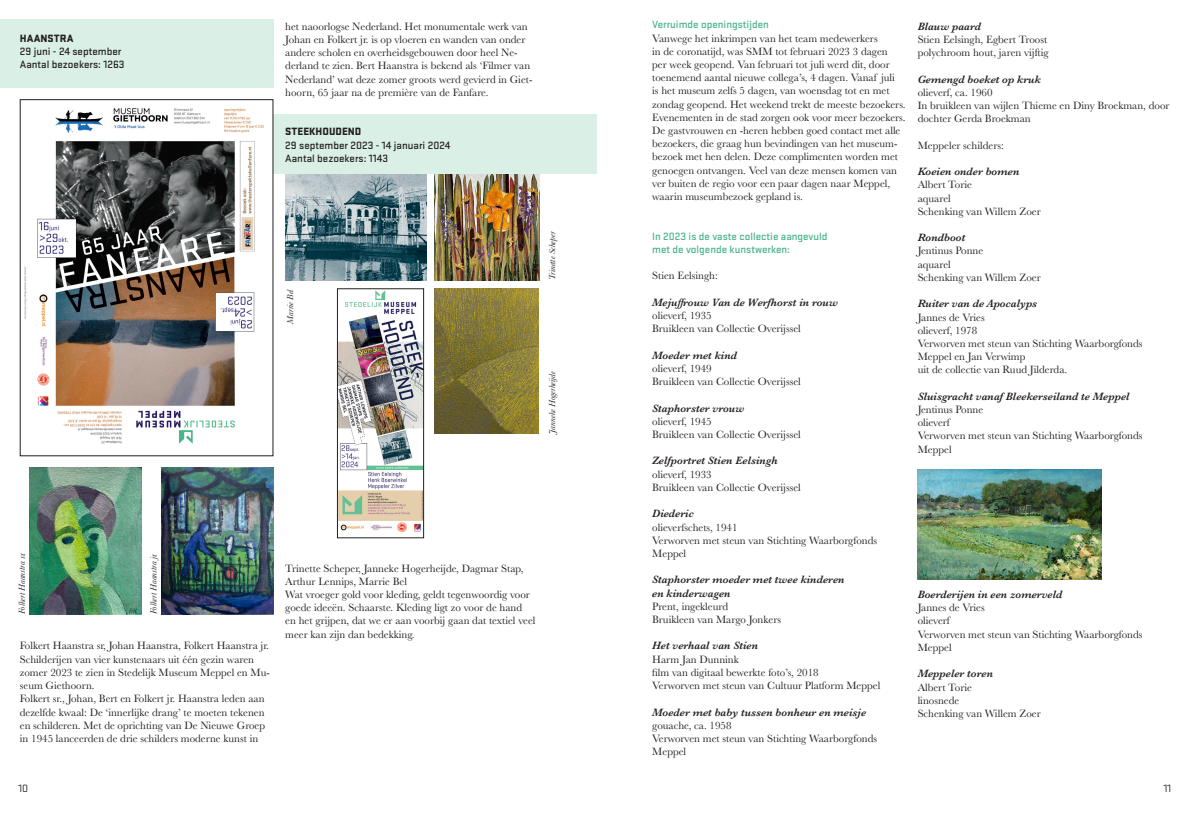
<style>
.page{position:relative;width:1191px;height:823px;background:#fff}
.page>*{position:absolute;margin:0;border:0;box-sizing:border-box;transform-origin:0 0}
.t1{font:11px/13.2px "Baskerville";color:#231f20}
.t2{font:italic 600 11px "Baskerville";color:#231f20}
.t3{font:500 11px "Stratum 1";color:#231f20}
.t4{font:500 11px "Stratum 1";color:#47b489}
.t5{font:900 11px "Stratum 1";color:#231f20}
.t6{font:11px "Stratum 1";color:#231f20}
.t7{font:italic 9px "Baskerville";color:#231f20}
</style>
<div class="page">
<div style="left:273px;top:115px;width:323px;height:59px;background:#daf0e7"></div>
<div style="left:0;top:20px;width:273px;height:68px;background:#daf0e7"></div>
<img style="left:24px;top:108px;width:240px;height:336px">
<img style="left:30px;top:467px;width:112px;height:147px">
<img style="left:285px;top:174px;width:141px;height:106px">
<img style="left:434px;top:288px;width:105px;height:145px">
<img style="left:434px;top:174px;width:105px;height:106px">
<img style="left:339px;top:290px;width:83px;height:242px">
<div style="left:337px;top:288px;width:87px;height:249px;border:1px solid #231f20"></div>
<img style="left:161px;top:467px;width:112px;height:146px">
<img style="left:917px;top:469px;width:184px;height:110px">
<p class="t5" style="left:20px;top:30px;width:55px">HAANSTRA</p>
<p class="t3" style="left:20px;top:44px;width:103px">29 juni - 24 september</p>
<p class="t3" style="left:20px;top:57px;width:106px">Aantal bezoekers: 1263</p>
<p class="t1" style="left:285px;top:20px;width:249px">het naoorlogse Nederland. Het monumentale werk van Johan en Folkert jr. is op vloeren en wanden van onder andere scholen en overheidsgebouwen door heel Ne&shy;derland te zien. Bert Haanstra is bekend als ‘Filmer van Nederland’ wat deze zomer groots werd gevierd in Giet&shy;hoorn, 65 jaar na de première van de Fanfare.</p>
<p class="t5" style="left:285px;top:124px;width:78px">STEEKHOUDEND</p>
<p class="t3" style="left:285px;top:137px;width:167px">29 september 2023 - 14 januari 2024</p>
<p class="t3" style="left:285px;top:151px;width:104px">Aantal bezoekers: 1143</p>
<p class="t7" style="left:284px;top:324px;width:36px;rotate:-90deg">Marrie Bel</p>
<p class="t7" style="left:546px;top:280px;width:50px;rotate:-90deg">Trinette Scheper</p>
<p class="t7" style="left:546px;top:433px;width:64px;rotate:-90deg">Janneke Hogerheijde</p>
<p class="t7" style="left:16px;top:613px;width:63px;rotate:-90deg">Folkert Haanstra sr.</p>
<p class="t7" style="left:148px;top:613px;width:62px;rotate:-90deg">Folkert Haanstra jr.</p>
<p class="t1" style="left:20px;top:639px;width:251px">Folkert Haanstra sr, Johan Haanstra, Folkert Haanstra jr.</p>
<p class="t1" style="left:20px;top:652px;width:251px">Schilderijen van vier kunstenaars uit één gezin waren zomer 2023 te zien in Stedelijk Museum Meppel en Mu&shy;seum Giethoorn.</p>
<p class="t1" style="left:20px;top:692px;width:247px;text-align:justify">Folkert sr., Johan, Bert en Folkert jr. Haanstra leden aan dezelfde kwaal: De ‘innerlijke drang’ te moeten tekenen en schilderen. Met de oprichting van De Nieuwe Groep in 1945 lanceerden de drie schilders moderne kunst in</p>
<p class="t1" style="left:285px;top:561px;width:240px">Trinette Scheper, Janneke Hogerheijde, Dagmar Stap,<br>Arthur Lennips, Marrie Bel</p>
<p class="t1" style="left:285px;top:587px;width:252px">Wat vroeger gold voor kleding, geldt tegenwoordig voor goede ideeën. Schaarste. Kleding ligt zo voor de hand en het grijpen, dat we er aan voorbij gaan dat textiel veel meer kan zijn dan bedekking.</p>
<p class="t4" style="left:652px;top:17px;width:118px">Verruimde openingstijden</p>
<p class="t1" style="left:652px;top:32px;width:255px">Vanwege het inkrimpen van het team medewerkers<br>in de coronatijd, was SMM tot februari 2023 3 dagen<br>per week geopend. Van februari tot juli werd dit, door toenemend aantal nieuwe collega’s, 4 dagen. Vanaf juli<br>is het museum zelfs 5 dagen, van woensdag tot en met zondag geopend. Het weekend trekt de meeste bezoekers.<br>Evenementen in de stad zorgen ook voor meer bezoekers.<br>De gastvrouwen en -heren hebben goed contact met alle bezoekers, die graag hun bevindingen van het museum&shy;bezoek met hen delen. Deze complimenten worden met genoegen ontvangen. Veel van deze mensen komen van ver buiten de regio voor een paar dagen naar Meppel, waarin museumbezoek gepland is.</p>
<p class="t4" style="left:652px;top:228px;width:177px">In 2023 is de vaste collectie aangevuld</p>
<p class="t4" style="left:652px;top:242px;width:139px">met de volgende kunstwerken:</p>
<p class="t1" style="left:652px;top:269px;width:67px">Stien Eelsingh:</p>
<p class="t2" style="left:652px;top:294px;width:187px">Mejuffrouw Van de Werfhorst in rouw</p>
<p class="t1" style="left:652px;top:309px;width:61px">olieverf, 1935</p>
<p class="t1" style="left:652px;top:322px;width:150px">Bruikleen van Collectie Overijssel</p>
<p class="t2" style="left:652px;top:347px;width:86px">Moeder met kind</p>
<p class="t1" style="left:652px;top:362px;width:61px">olieverf, 1949</p>
<p class="t1" style="left:652px;top:375px;width:150px">Bruikleen van Collectie Overijssel</p>
<p class="t2" style="left:652px;top:400px;width:94px">Staphorster vrouw</p>
<p class="t1" style="left:652px;top:414px;width:61px">olieverf, 1945</p>
<p class="t1" style="left:652px;top:428px;width:150px">Bruikleen van Collectie Overijssel</p>
<p class="t2" style="left:652px;top:453px;width:127px">Zelfportret Stien Eelsingh</p>
<p class="t1" style="left:652px;top:467px;width:61px">olieverf, 1933</p>
<p class="t1" style="left:652px;top:480px;width:150px">Bruikleen van Collectie Overijssel</p>
<p class="t2" style="left:652px;top:506px;width:43px">Diederic</p>
<p class="t1" style="left:652px;top:520px;width:87px">olieverfschets, 1941</p>
<p class="t1" style="left:652px;top:533px;width:226px">Verworven met steun van Stichting Waarborgfonds<br>Meppel</p>
<p class="t2" style="left:652px;top:572px;width:194px">Staphorster moeder met twee kinderen</p>
<p class="t2" style="left:652px;top:585px;width:80px">en kinderwagen</p>
<p class="t1" style="left:652px;top:599px;width:77px">Prent, ingekleurd</p>
<p class="t1" style="left:652px;top:612px;width:130px">Bruikleen van Margo Jonkers</p>
<p class="t2" style="left:652px;top:638px;width:107px">Het verhaal van Stien</p>
<p class="t1" style="left:652px;top:652px;width:88px">Harm Jan Dunnink</p>
<p class="t1" style="left:652px;top:665px;width:168px">film van digitaal bewerkte foto’s, 2018</p>
<p class="t1" style="left:652px;top:678px;width:230px">Verworven met steun van Cultuur Platform Meppel</p>
<p class="t2" style="left:652px;top:704px;width:215px">Moeder met baby tussen bonheur en meisje</p>
<p class="t1" style="left:652px;top:718px;width:81px">gouache, ca. 1958</p>
<p class="t1" style="left:652px;top:731px;width:226px">Verworven met steun van Stichting Waarborgfonds<br>Meppel</p>
<p class="t2" style="left:917px;top:19px;width:65px">Blauw paard</p>
<p class="t1" style="left:917px;top:33px;width:131px">Stien Eelsingh, Egbert Troost</p>
<p class="t1" style="left:917px;top:46px;width:133px">polychroom hout, jaren vijftig</p>
<p class="t2" style="left:917px;top:72px;width:125px">Gemengd boeket op kruk</p>
<p class="t1" style="left:917px;top:86px;width:76px">olieverf, ca. 1960</p>
<p class="t1" style="left:917px;top:99px;width:253px">In bruikleen van wijlen Thieme en Diny Broekman, door dochter Gerda Broekman</p>
<p class="t1" style="left:917px;top:139px;width:88px">Meppeler schilders:</p>
<p class="t2" style="left:917px;top:164px;width:103px">Koeien onder bomen</p>
<p class="t1" style="left:917px;top:178px;width:56px">Albert Torie</p>
<p class="t1" style="left:917px;top:191px;width:35px">aquarel</p>
<p class="t1" style="left:917px;top:205px;width:125px">Schenking van Willem Zoer</p>
<p class="t2" style="left:917px;top:230px;width:49px">Rondboot</p>
<p class="t1" style="left:917px;top:244px;width:67px">Jentinus Ponne</p>
<p class="t1" style="left:917px;top:257px;width:35px">aquarel</p>
<p class="t1" style="left:917px;top:271px;width:125px">Schenking van Willem Zoer</p>
<p class="t2" style="left:917px;top:296px;width:121px">Ruiter van de Apocalyps</p>
<p class="t1" style="left:917px;top:310px;width:69px">Jannes de Vries</p>
<p class="t1" style="left:917px;top:323px;width:61px">olieverf, 1978</p>
<p class="t1" style="left:917px;top:337px;width:226px">Verworven met steun van Stichting Waarborgfonds</p>
<p class="t1" style="left:917px;top:350px;width:109px">Meppel en Jan Verwimp</p>
<p class="t1" style="left:917px;top:363px;width:151px">uit de collectie van Ruud Jilderda.</p>
<p class="t2" style="left:917px;top:388px;width:213px">Sluisgracht vanaf Bleekerseiland te Meppel</p>
<p class="t1" style="left:917px;top:403px;width:67px">Jentinus Ponne</p>
<p class="t1" style="left:917px;top:416px;width:34px">olieverf</p>
<p class="t1" style="left:917px;top:429px;width:226px">Verworven met steun van Stichting Waarborgfonds<br>Meppel</p>
<p class="t2" style="left:917px;top:586px;width:146px">Boerderijen in een zomerveld</p>
<p class="t1" style="left:917px;top:601px;width:69px">Jannes de Vries</p>
<p class="t1" style="left:917px;top:614px;width:34px">olieverf</p>
<p class="t1" style="left:917px;top:627px;width:226px">Verworven met steun van Stichting Waarborgfonds<br>Meppel</p>
<p class="t2" style="left:917px;top:666px;width:77px">Meppeler toren</p>
<p class="t1" style="left:917px;top:680px;width:56px">Albert Torie</p>
<p class="t1" style="left:917px;top:693px;width:43px">linosnede</p>
<p class="t1" style="left:917px;top:706px;width:125px">Schenking van Willem Zoer</p>
<p class="t6" style="left:18px;top:780px;width:11px">10</p>
<p class="t6" style="left:1163px;top:780px;width:9px">11</p>
</div>
